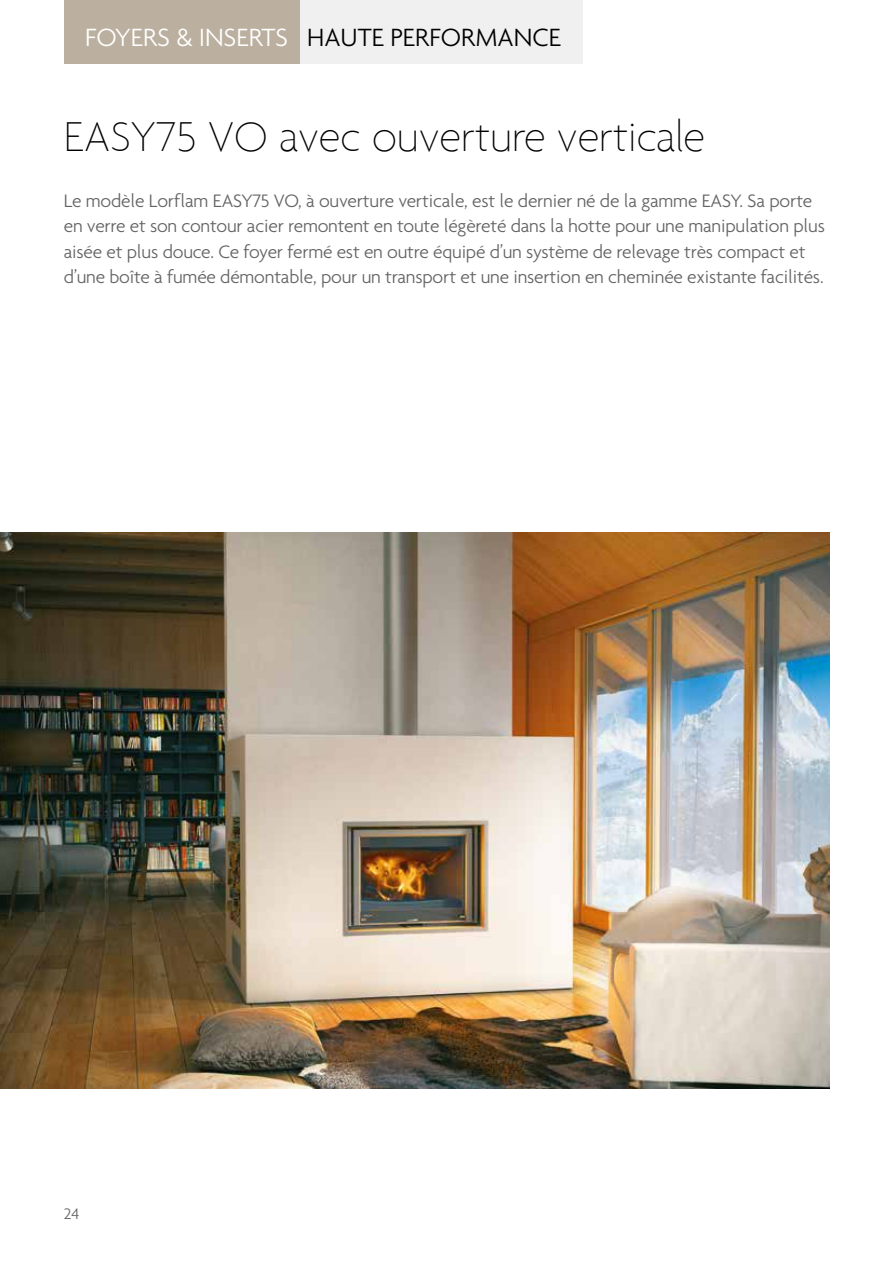
<style>
.page{position:relative;width:893px;height:1263px;background:#fff}
.page>*{position:absolute;margin:0;border:0;box-sizing:border-box;transform-origin:0 0}
.t1{font:100 45px "Agenda";color:#000}
.t2{font:300 27px "Agenda";color:#000}
.t3{font:300 19.5px/25.5px "Agenda";letter-spacing:-.01em;color:#646363}
.t4{font:300 16.5px "Agenda";color:#646363}
.s1{color:#fff}
</style>
<div class="page">
<img style="left:0;top:532px;width:829px;height:557px">
<div style="left:64px;top:0;width:518px;height:64px;background:#f0f0f0"></div>
<div style="left:64px;top:0;width:236px;height:64px;background:#bbb09f"></div>
<h2 class="t2" style="left:85px;top:21px;width:478px"><span class="s1">FOYERS &amp; INSERTS</span> HAUTE PERFORMANCE</h2>
<h1 class="t1" style="left:64px;top:111px;width:643px">EASY75 VO avec ouverture verticale</h1>
<p class="t3" style="left:64px;top:187px;width:763px">Le modèle Lorflam EASY75 VO, à ouverture verticale, est le dernier né de la gamme EASY. Sa porte en verre et son contour acier remontent en toute légèreté dans la hotte pour une manipulation plus aisée et plus douce. Ce foyer fermé est en outre équipé d’un système de relevage très compact et d’une boîte à fumée démontable, pour un transport et une insertion en cheminée existante facilités.</p>
<p class="t4" style="left:64px;top:1204px;width:17px">24</p>
</div>
